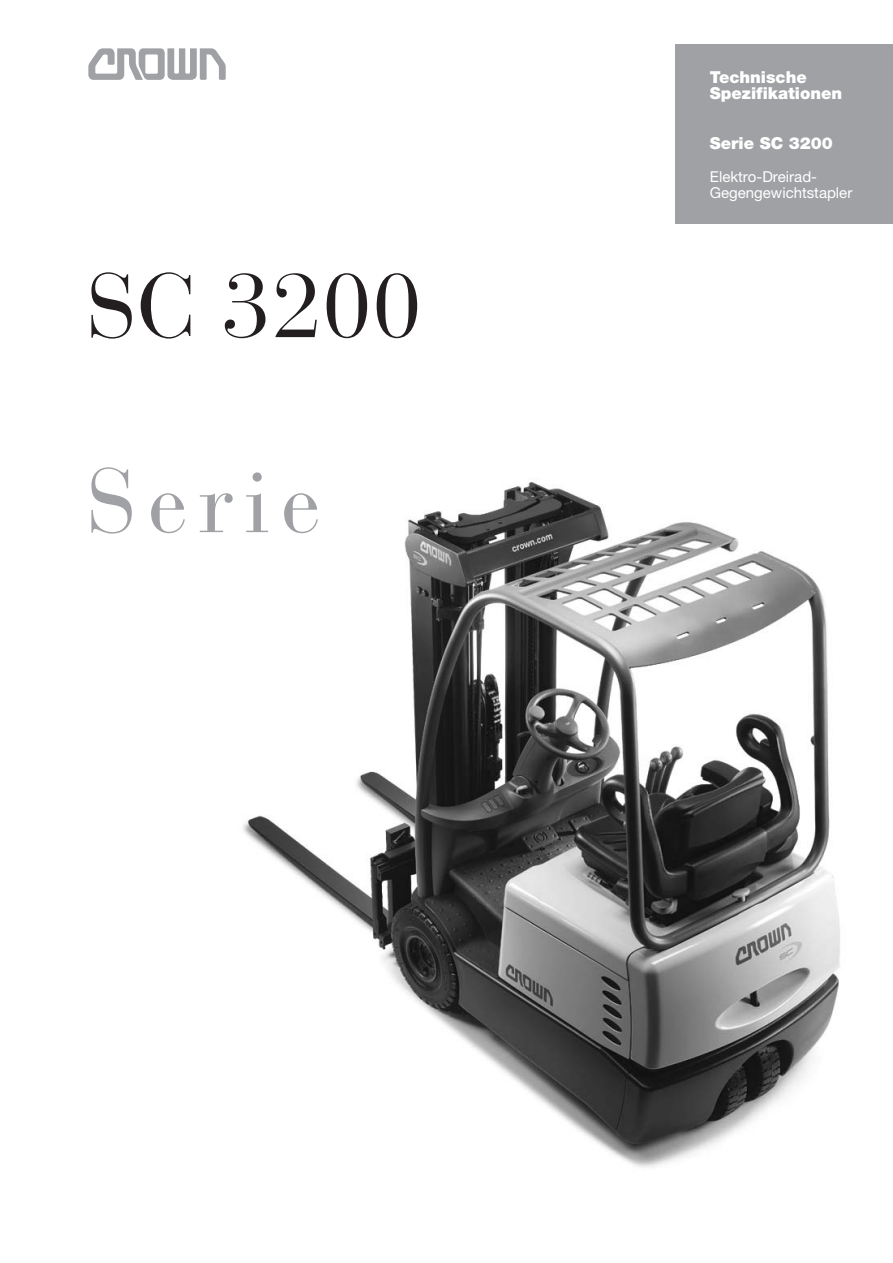
<style>
.page{position:relative;width:893px;height:1263px;background:#fff}
.page>*{position:absolute;margin:0;border:0;box-sizing:border-box;transform-origin:0 0}
.t1{font:90px "Bauer Bodoni";color:#231f20}
.t2{font:90px "Bauer Bodoni";letter-spacing:.12em;color:#9fa1a4}
.t3{font:63px "Crownlogo TT";color:#9fa1a4}
.t4{font:900 16.5px/16.5px "Helvetica Neue";color:#fff}
.t5{font:15px/16.5px "Helvetica Neue";color:#fff}
</style>
<div class="page">
<div style="left:675px;top:44px;width:217px;height:180px;background:#9fa1a4"></div>
<img style="left:243px;top:482px;width:597px;height:685px">
<h2 class="t3" style="left:85px;top:21px;width:150px">C</h2>
<h1 class="t1" style="left:87px;top:271px;width:337px">SC 3200</h1>
<h1 class="t2" style="left:87px;top:466px;width:235px">Serie</h1>
<p class="t4" style="left:709px;top:70px;width:134px">Technische<br>Spezifikationen</p>
<p class="t4" style="left:709px;top:136px;width:124px">Serie SC 3200</p>
<p class="t5" style="left:709px;top:170px;width:144px">Elektro-Dreirad-<br>Gegengewichtstapler</p>
</div>
